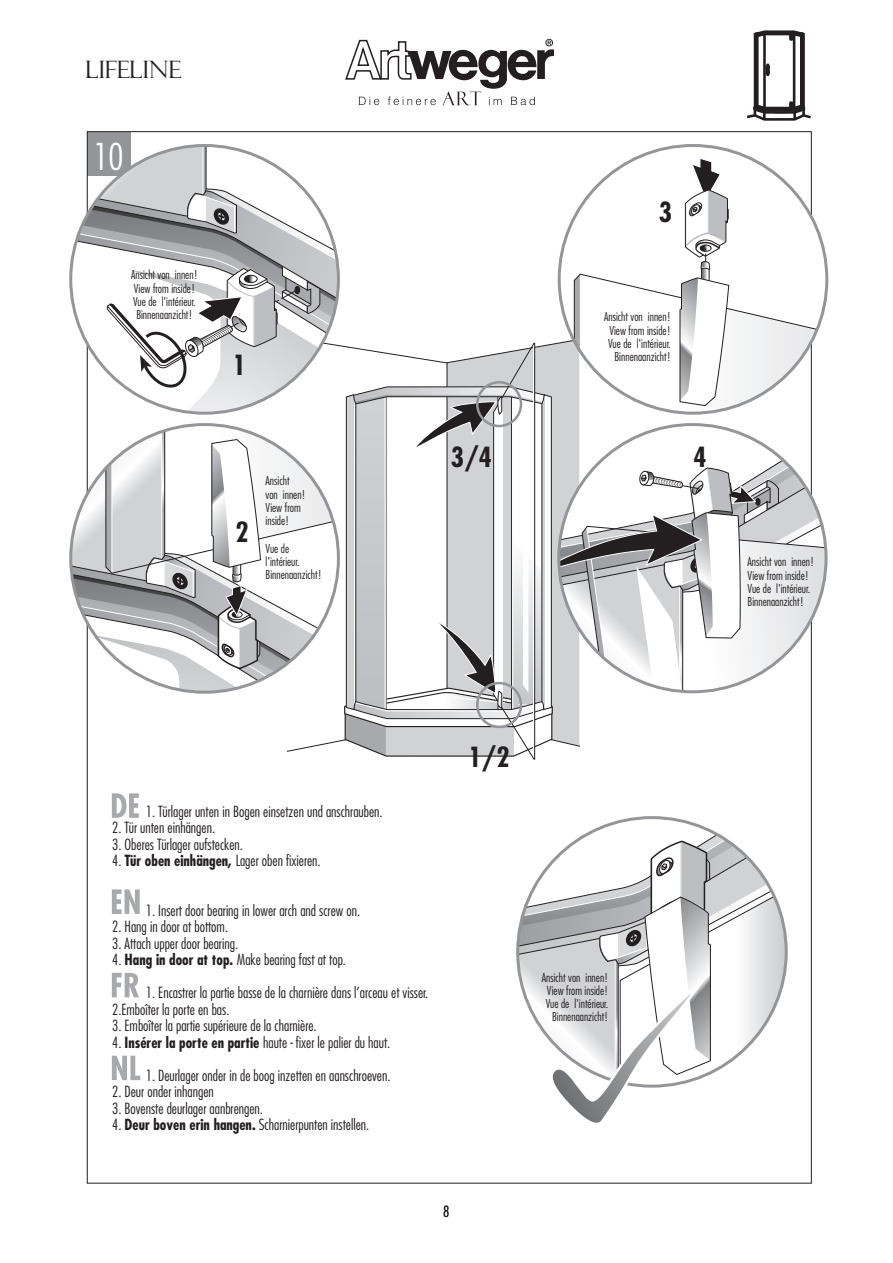
<style>
.page{position:relative;width:893px;height:1263px;background:#fff}
.page>*{position:absolute;margin:0;border:0;box-sizing:border-box;transform-origin:0 0}
.t1{font:300 condensed 36px "Futura Std";color:#fff}
.t2{font:700 condensed 27px "Futura Std";color:#231f20}
.t3{font:24px "Felix Titling";color:#231f20}
.t4{font:300 condensed 15px/16.5px "Futura Std";color:#231f20}
.t5{font:300 condensed 12px/13.2px "Futura Std";color:#231f20}
.s1{font-weight:700}
</style>
<div class="page">
<div style="left:87px;top:132px;width:44px;height:44px;background:#939598"></div>
<svg style="left:345px;top:38px;width:209px;height:67px"></svg>
<svg style="left:747px;top:30px;width:64px;height:91px"></svg>
<svg style="left:71px;top:146px;width:267px;height:267px"></svg>
<svg style="left:518px;top:818px;width:268px;height:305px"></svg>
<svg style="left:71px;top:425px;width:267px;height:267px"></svg>
<svg style="left:344px;top:157px;width:483px;height:603px"></svg>
<svg style="left:112px;top:793px;width:27px;height:25px"></svg>
<svg style="left:112px;top:889px;width:28px;height:25px"></svg>
<svg style="left:112px;top:1056px;width:28px;height:24px"></svg>
<svg style="left:112px;top:973px;width:27px;height:24px"></svg>
<h3 class="t3" style="left:86px;top:56px;width:97px">LIFELINE</h3>
<h1 class="t1" style="left:94px;top:135px;width:31px">10</h1>
<p class="t5" style="left:131px;top:268px;width:68px">Ansicht von innen!<br>View from inside!<br>Vue de l'intérieur.<br>Binnenaanzicht!</p>
<h2 class="t2" style="left:233px;top:349px;width:15px">1</h2>
<h2 class="t2" style="left:236px;top:515px;width:15px">2</h2>
<p class="t5" style="left:266px;top:474px;width:42px">Ansicht<br>von innen!<br>View from inside!</p>
<p class="t5" style="left:266px;top:541px;width:58px">Vue de l'intérieur.<br>Binnenaanzicht!</p>
<h2 class="t2" style="left:451px;top:440px;width:43px">3/4</h2>
<h2 class="t2" style="left:659px;top:195px;width:15px">3</h2>
<p class="t5" style="left:604px;top:310px;width:68px;text-align:right">Ansicht von innen!<br>View from inside!<br>Vue de l'intérieur.<br>Binnenaanzicht!</p>
<h2 class="t2" style="left:694px;top:441px;width:15px">4</h2>
<p class="t5" style="left:748px;top:555px;width:68px">Ansicht von innen!<br>View from inside!<br>Vue de l'intérieur.<br>Binnenaanzicht!</p>
<p class="t4" style="left:146px;top:803px;width:238px">1. Türlager unten in Bogen einsetzen und anschrauben.</p>
<p class="t4" style="left:112px;top:819px;width:105px">2. Tür unten einhängen.</p>
<p class="t4" style="left:112px;top:836px;width:132px">3. Oberes Türlager aufstecken.</p>
<p class="t4" style="left:112px;top:852px;width:210px">4. <span class="s1">Tür oben einhängen,</span> Lager oben fixieren.</p>
<p class="t4" style="left:146px;top:902px;width:216px">1. Insert door bearing in lower arch and screw on.</p>
<p class="t4" style="left:112px;top:918px;width:118px">2. Hang in door at bottom.</p>
<p class="t4" style="left:112px;top:935px;width:128px">3. Attach upper door bearing.</p>
<p class="t4" style="left:112px;top:951px;width:235px">4. <span class="s1">Hang in door at top.</span> Make bearing fast at top.</p>
<p class="t4" style="left:112px;top:984px;width:318px;text-indent:34px">1. Encastrer la partie basse de la charnière dans l’arceau et visser.<br>2.Emboîter la porte en bas.</p>
<p class="t4" style="left:112px;top:1017px;width:206px">3. Emboîter la partie supérieure de la charnière.</p>
<p class="t4" style="left:112px;top:1034px;width:280px">4. <span class="s1">Insérer la porte en partie</span> haute - fixer le palier du haut.</p>
<p class="t4" style="left:146px;top:1067px;width:246px">1. Deurlager onder in de boog inzetten en aanschroeven.</p>
<p class="t4" style="left:112px;top:1083px;width:103px">2. Deur onder inhangen</p>
<p class="t4" style="left:112px;top:1100px;width:152px">3. Bovenste deurlager aanbrengen.</p>
<p class="t4" style="left:112px;top:1116px;width:259px">4. <span class="s1">Deur boven erin hangen.</span> Scharnierpunten instellen.</p>
<h2 class="t2" style="left:468px;top:740px;width:43px">1/2</h2>
<p class="t4" style="left:443px;top:1203px;width:8px">8</p>
<p class="t5" style="left:542px;top:970px;width:68px;text-align:right">Ansicht von innen!<br>View from inside!<br>Vue de l'intérieur.<br>Binnenaanzicht!</p>
</div>
